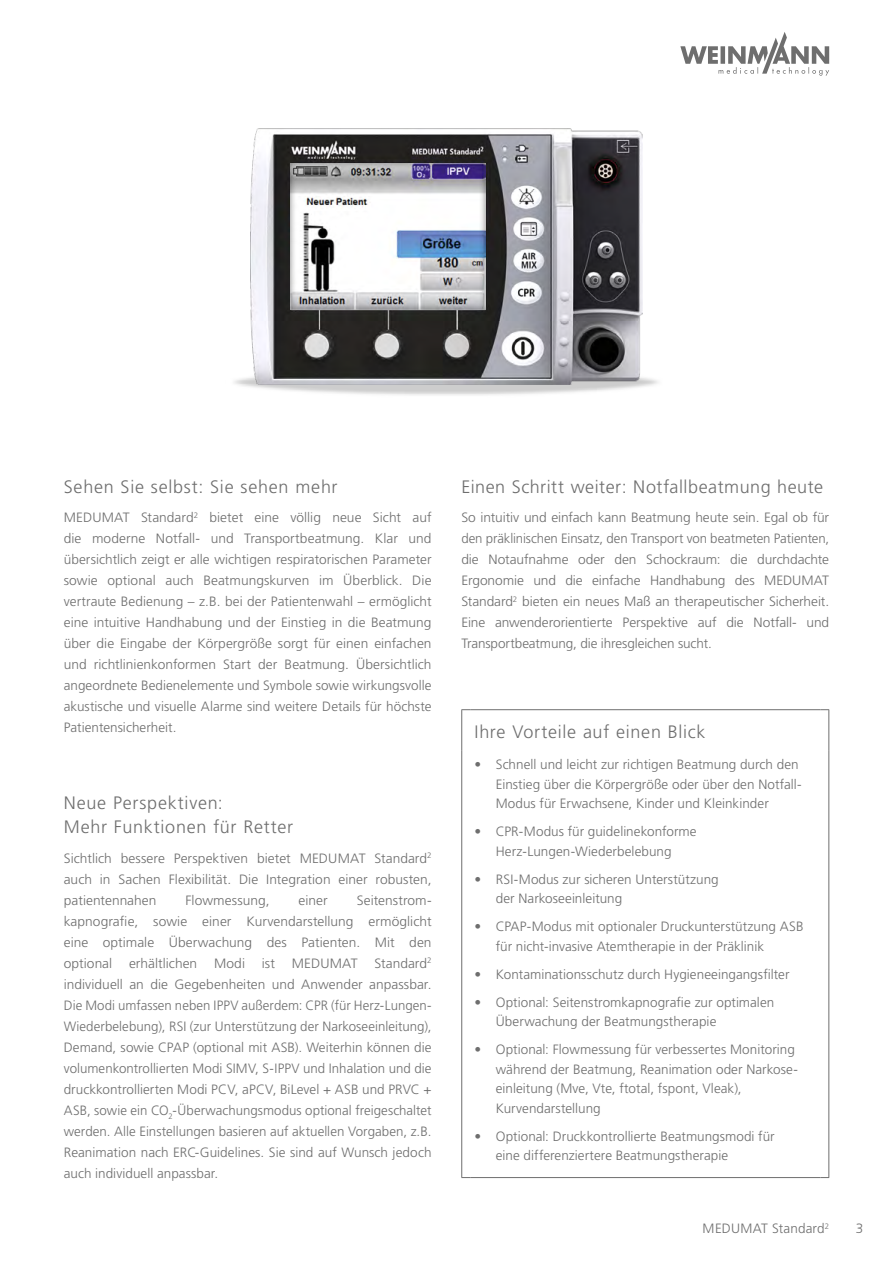
<style>
.page{position:relative;width:893px;height:1263px;background:#fff}
.page>*{position:absolute;margin:0;border:0;box-sizing:border-box;transform-origin:0 0}
.t1{font:300 18px/24px "Frutiger LT";letter-spacing:.04em;color:#6e6e6e}
.t2{font:300 13.5px/21px "Frutiger LT";color:#6e6e6e}
.t3{font:300 7.8px "Frutiger LT";color:#6e6e6e}
</style>
<div class="page">
<svg style="left:680px;top:32px;width:149px;height:44px"></svg>
<svg style="left:234px;top:378px;width:424px;height:17px"></svg>
<img style="left:251px;top:129px;width:391px;height:255px">
<div style="left:277px;top:152px;width:221px;height:159px;background:#000;opacity:.5"></div>
<hr style="left:461px;top:710px;width:1px;height:41px;background:#6e6e6e">
<hr style="left:470px;top:709px;width:350px;height:1px;background:#6e6e6e">
<hr style="left:828px;top:710px;width:1px;height:41px;background:#6e6e6e">
<hr style="left:461px;top:751px;width:1px;height:426px;background:#6e6e6e">
<hr style="left:828px;top:751px;width:1px;height:426px;background:#6e6e6e">
<hr style="left:470px;top:1177px;width:350px;height:1px;background:#6e6e6e">
<h1 class="t1" style="left:64px;top:475px;width:275px">Sehen Sie selbst: Sie sehen mehr</h1>
<p class="t2" style="left:64px;top:507px;width:369px;text-align:justify">MEDUMAT Standard<sup>2</sup> bietet eine völlig neue Sicht auf die moderne Notfall- und Transportbeatmung. Klar und übersichtlich zeigt er alle wichtigen respiratorischen Parameter sowie optional auch Beatmungskurven im Überblick. Die vertraute Bedienung – z.B. bei der Patientenwahl – ermöglicht eine intuitive Handhabung und der Einstieg in die Beatmung über die Eingabe der Körpergröße sorgt für einen einfachen und richtlinienkonformen Start der Beatmung. Übersichtlich angeordnete Bedienelemente und Symbole sowie wirkungsvolle akustische und visuelle Alarme sind weitere Details für höchste Patientensicherheit.</p>
<h1 class="t1" style="left:64px;top:791px;width:231px">Neue Perspektiven:<br>Mehr Funktionen für Retter</h1>
<p class="t2" style="left:64px;top:848px;width:369px;text-align:justify">Sichtlich bessere Perspektiven bietet MEDUMAT Standard<sup>2 </sup>auch in Sachen Flexibilität. Die Integration einer robusten, patientennahen</p>
<p class="t2" style="left:185px;top:890px;width:85px">Flowmessung,</p>
<p class="t2" style="left:298px;top:890px;width:31px">einer</p>
<p class="t2" style="left:64px;top:890px;width:369px;text-align:justify;text-indent:293px">Seitenstrom&shy;kapnografie, sowie einer Kurvendarstellung ermöglicht eine optimale Überwachung des Patienten. Mit den optional erhältlichen Modi ist MEDUMAT Standard<sup>2 </sup>individuell an die Gegebenheiten und Anwender anpassbar.<br>Die Modi umfassen neben IPPV außerdem: CPR (für Herz-Lungen-Wiederbelebung), RSI (zur Unterstützung der Narkoseeinleitung), Demand, sowie CPAP (optional mit ASB). Weiterhin können die volumenkontrollierten Modi SIMV, S-IPPV und Inhalation und die druckkontrollierten Modi PCV, aPCV, BiLevel + ASB und PRVC + ASB, sowie ein CO<sub>2</sub>-Überwachungsmodus optional freigeschaltet werden. Alle Einstellungen basieren auf aktuellen Vorgaben, z.B.<br>Reanimation nach ERC-Guidelines. Sie sind auf Wunsch jedoch auch individuell anpassbar.</p>
<h1 class="t1" style="left:461px;top:475px;width:363px">Einen Schritt weiter: Notfallbeatmung heute</h1>
<p class="t2" style="left:461px;top:507px;width:369px;text-align:justify">So intuitiv und einfach kann Beatmung heute sein. Egal ob für den präklinischen Einsatz, den Transport von beatmeten Patienten, die Notaufnahme oder den Schockraum: die durchdachte Ergonomie und die einfache Handhabung des MEDUMAT Standard<sup>2</sup> bieten ein neues Maß an therapeutischer Sicherheit.<br>Eine anwenderorientierte Perspektive auf die Notfall- und Transportbeatmung, die ihresgleichen sucht.</p>
<h1 class="t1" style="left:474px;top:720px;width:233px">Ihre Vorteile auf einen Blick</h1>
<p class="t2" style="left:496px;top:755px;width:307px;line-height:19.5px;text-indent:-21px">• Schnell und leicht zur richtigen Beatmung durch den<br>Einstieg über die Körpergröße oder über den Notfall-<br>Modus für Erwachsene, Kinder und Kleinkinder</p>
<p class="t2" style="left:474px;top:822px;width:224px;line-height:19.5px;text-align:center">• CPR-Modus für guidelinekonforme<br>Herz-Lungen-Wiederbelebung</p>
<p class="t2" style="left:496px;top:870px;width:224px;line-height:19.5px;text-indent:-21px">• RSI-Modus zur sicheren Unterstützung der Narkoseeinleitung</p>
<p class="t2" style="left:496px;top:917px;width:309px;line-height:19.5px;text-indent:-21px">• CPAP-Modus mit optionaler Druckunterstützung ASB für nicht-invasive Atemtherapie in der Präklinik</p>
<p class="t2" style="left:474px;top:964px;width:317px">• Kontaminationsschutz durch Hygieneeingangsfilter</p>
<p class="t2" style="left:496px;top:993px;width:280px;line-height:19.5px;text-indent:-21px">• Optional: Seitenstromkapnografie zur optimalen<br>Überwachung der Beatmungstherapie</p>
<p class="t2" style="left:496px;top:1040px;width:304px;line-height:19.5px;text-indent:-21px">• Optional: Flowmessung für verbessertes Monitoring während der Beatmung, Reanimation oder Narkose&shy;einleitung (Mve, Vte, ftotal, fspont, Vleak), Kurvendarstellung</p>
<p class="t2" style="left:496px;top:1127px;width:280px;line-height:19.5px;text-indent:-21px">• Optional: Druckkontrollierte Beatmungsmodi für eine differenziertere Beatmungstherapie</p>
<p class="t2" style="left:703px;top:1218px;width:124px">MEDUMAT Standard</p>
<p class="t2" style="left:856px;top:1218px;width:9px">3</p>
<p class="t3" style="left:825px;top:1221px;width:6px">2</p>
</div>
